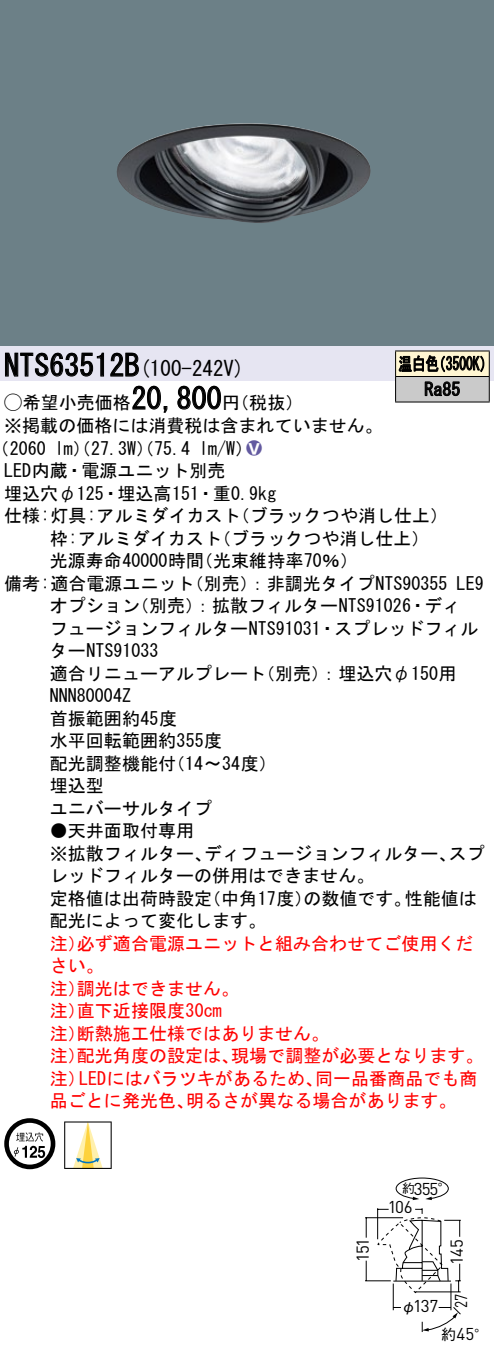
<style>
.page{position:relative;width:494px;height:1364px;background:#fff}
.page>*{position:absolute;margin:0;border:0;box-sizing:border-box;transform-origin:0 0}
.t1{font:30px "MS Gothic";color:#000}
.t2{font:21px "MS Gothic";color:#000}
.t3{font:18px/22.5px "MS Gothic";color:#000}
.t4{font:18px/22.5px "MS Gothic";color:#f00}
.t5{font:18px/25.5px "MS Gothic";color:#000;scale:.75 1}
.t6{font:18px "Ford Classification 1";color:#635aa0}
.t7{font:17.1px "DINOT";letter-spacing:-.065em;color:#000}
.t8{font:17.1px "DINOT";letter-spacing:-.065em;color:#000;scale:.8 1}
.t9{font:15px "Gothic BBB Pro Medium 90 pv RKSJ H";color:#000}
.t10{font:12.6px "Gothic BBB Pro Medium 90 pv RKSJ H";color:#000}
.s1{font-size:30px}
.s2{font-family:"Ford Classification 1"}
.s3{color:#fff}
.s4{font-family:"Gothic BBB Pro Medium 90 pv RKSJ H";font-size:15px}
</style>
<div class="page">
<div style="left:0;top:0;width:493px;height:346px;background:#6c8087"></div>
<img style="left:116px;top:123px;width:254px;height:100px">
<div style="left:0;top:346px;width:493px;height:34px;background:#e6e5f2"></div>
<svg style="left:5px;top:352px;width:99px;height:25px"></svg>
<svg style="left:110px;top:352px;width:29px;height:25px"></svg>
<svg style="left:132px;top:385px;width:36px;height:28px"></svg>
<svg style="left:177px;top:385px;width:44px;height:25px"></svg>
<svg style="left:4px;top:1118px;width:51px;height:51px"></svg>
<svg style="left:64px;top:1121px;width:48px;height:48px"></svg>
<hr style="left:395px;top:350px;width:94px;height:1px;background:#000">
<hr style="left:395px;top:401px;width:94px;height:1px;background:#000">
<svg style="left:394px;top:351px;width:95px;height:50px"></svg>
<svg style="left:365px;top:1177px;width:96px;height:155px"></svg>
<h1 class="t1" style="left:4px;top:350px;width:122px">NTS63512</h1>
<p class="t2" style="left:124px;top:358px;width:121px">(<span class="s1">B</span> 100-242 (V</p>
<p class="t5" style="left:424px;top:351px;width:49px;text-indent:-26px">温白色<br>Ra85</p>
<p class="t5" style="left:432px;top:351px;width:82px">（3500 (K</p>
<h1 class="t1" style="left:131px;top:383px;width:91px">20,800</h1>
<p class="t3" style="left:4px;top:391px;width:379px"><span class="s2">A</span>希望小売価格<br>※掲載の価格には消費税は含まれていません。</p>
<p class="t6" style="left:246px;top:438px;width:17px">2<span class="s3">8</span></p>
<p class="t3" style="left:222px;top:391px;width:82px">（円税抜(</p>
<p class="t3" style="left:199px;top:437px;width:55px">l m (W/</p>
<p class="t3" style="left:-8px;top:437px;width:56px">（2060</p>
<p class="t3" style="left:4px;top:459px;width:223px">LED内蔵・電源ユニット別売</p>
<p class="t3" style="left:4px;top:482px;width:273px">埋込穴φ125・埋込高151・重0.9kg</p>
<p class="t3" style="left:231px;top:504px;width:218px">（ブラックつや消し仕上(</p>
<p class="t3" style="left:55px;top:437px;width:137px">lm）（27.3 ）（W 75.4</p>
<p class="t3" style="left:213px;top:504px;width:217px;text-indent:-209px">仕様:灯具:アルミダイカスト<br>（ブラックつや消し仕上(</p>
<p class="t3" style="left:195px;top:527px;width:164px;text-indent:-145px">枠:アルミダイカスト<br>（光束維持率70％(</p>
<p class="t3" style="left:50px;top:549px;width:156px">光源寿命40000時間</p>
<p class="t3" style="left:185px;top:572px;width:263px">（別売：）非調光タイプNTS90355</p>
<p class="t3" style="left:131px;top:572px;width:331px;text-indent:-127px">備考:適合電源ユニット<br>（別売：）拡散フィルターNTS91026・ディ</p>
<p class="t3" style="left:456px;top:572px;width:28px">LE9</p>
<p class="t3" style="left:50px;top:594px;width:91px">オプション</p>
<p class="t3" style="left:50px;top:617px;width:430px">フュージョンフィルターNTS91031・スプレッドフィル</p>
<p class="t3" style="left:50px;top:639px;width:110px">ターNTS91033</p>
<p class="t3" style="left:257px;top:662px;width:201px">（別売：）埋込穴φ150用</p>
<p class="t3" style="left:50px;top:662px;width:217px">適合リニューアルプレート</p>
<p class="t3" style="left:50px;top:684px;width:82px">NNN80004Z</p>
<p class="t3" style="left:50px;top:707px;width:129px">首振範囲約45度</p>
<p class="t3" style="left:50px;top:729px;width:174px">水平回転範囲約355度</p>
<p class="t3" style="left:167px;top:752px;width:111px">（14〜34度(</p>
<p class="t3" style="left:50px;top:752px;width:163px">配光調整機能付<br>埋込型<br>ユニバーサルタイプ</p>
<p class="t3" style="left:50px;top:819px;width:145px">●天井面取付専用</p>
<p class="t3" style="left:448px;top:842px;width:37px">スプ</p>
<p class="t3" style="left:204px;top:842px;width:254px">ディフュージョンフィルター、</p>
<p class="t3" style="left:50px;top:842px;width:325px">※拡散フィルター、<br>レッドフィルターの併用はできません。</p>
<p class="t3" style="left:203px;top:887px;width:111px">（中角17度）</p>
<p class="t3" style="left:50px;top:887px;width:217px">定格値は出荷時設定<br>配光によって変化します。</p>
<p class="t4" style="left:77px;top:932px;width:397px">必ず適合電源ユニットと組み合わせてご使用くだ</p>
<p class="t3" style="left:303px;top:887px;width:110px">の数値です。</p>
<p class="t3" style="left:404px;top:887px;width:73px">性能値は</p>
<p class="t4" style="left:50px;top:932px;width:37px">注）</p>
<p class="t4" style="left:50px;top:954px;width:55px">さい。</p>
<p class="t4" style="left:77px;top:977px;width:163px">調光はできません。</p>
<p class="t4" style="left:77px;top:977px;width:146px;text-indent:-27px">注）<br>直下近接限度30cm</p>
<p class="t4" style="left:77px;top:999px;width:253px;text-indent:-27px">注）<br>断熱施工仕様ではありません。</p>
<p class="t4" style="left:50px;top:1022px;width:37px">注）</p>
<p class="t4" style="left:231px;top:1044px;width:254px">現場で調整が必要となります。</p>
<p class="t4" style="left:77px;top:1044px;width:163px">配光角度の設定は、</p>
<p class="t4" style="left:50px;top:1044px;width:37px">注）</p>
<p class="t4" style="left:79px;top:1067px;width:245px">LEDにはバラツキがあるため、</p>
<p class="t4" style="left:315px;top:1067px;width:163px">同一品番商品でも商</p>
<p class="t4" style="left:50px;top:1067px;width:37px">注）</p>
<p class="t4" style="left:50px;top:1089px;width:145px">品ごとに発光色、</p>
<p class="t4" style="left:186px;top:1089px;width:272px">明るさが異なる場合があります。</p>
<p class="t7" style="left:413px;top:1176px;width:40px">355<span class="s4">°</span></p>
<p class="t10" style="left:401px;top:1178px;width:14px">約</p>
<p class="t7" style="left:351px;top:1261px;width:25px;rotate:-90deg">151</p>
<p class="t7" style="left:387px;top:1195px;width:27px">106</p>
<p class="t7" style="left:412px;top:1294px;width:27px">137</p>
<p class="t9" style="left:401px;top:1294px;width:16px">φ</p>
<p class="t7" style="left:444px;top:1264px;width:27px;rotate:-90deg">145</p>
<p class="t8" style="left:449px;top:1308px;width:19px;rotate:-90deg">27</p>
<p class="t9" style="left:440px;top:1322px;width:16px">約</p>
<p class="t7" style="left:456px;top:1322px;width:35px">45<span class="s4">°</span></p>
</div>
